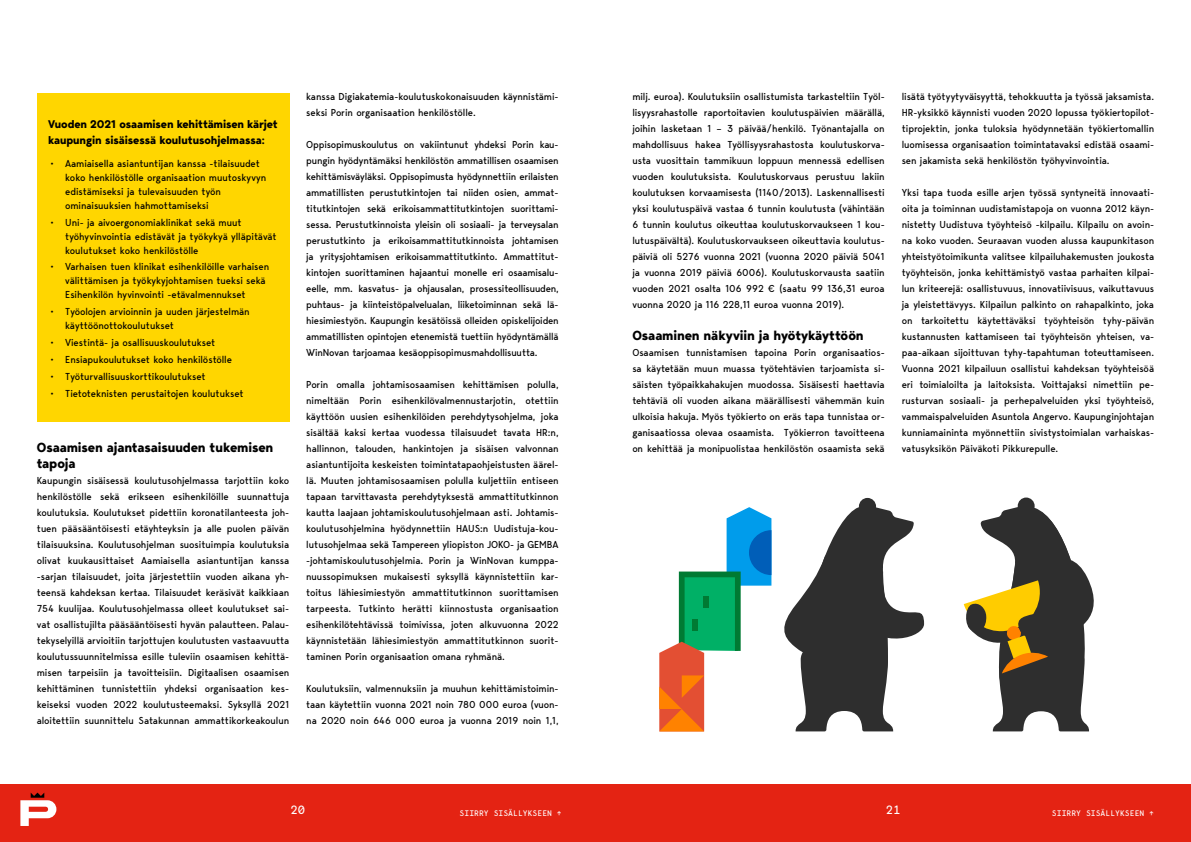
<style>
.page{position:relative;width:1191px;height:842px;background:#fff}
.page>*{position:absolute;margin:0;border:0;box-sizing:border-box;transform-origin:0 0}
.Otsikko_2{font:700 13px/16px "Bergen Text";letter-spacing:-.01em;color:#000}
.t1{font:12px "Bergen Mono";color:#fff}
.väliotsikko{font:700 11px/16px "Bergen Text";letter-spacing:-.01em;color:#000}
.Leipis{font:10px/16px "Bergen Text";letter-spacing:-.01em;color:#000;text-align:justify}
.t2{font:8px "Bergen Mono";color:#fff}
</style>
<div class="page">
<div style="left:0;top:784px;width:1191px;height:58px;background:#e42313"></div>
<svg style="left:20px;top:793px;width:36px;height:33px"></svg>
<div style="left:37px;top:94px;width:252px;height:328px;background:#ffd600"></div>
<div style="left:859px;top:498px;width:17px;height:17px;background:#2e2e2e;border-radius:50%"></div>
<svg style="left:784px;top:506px;width:140px;height:225px"></svg>
<svg style="left:963px;top:497px;width:131px;height:234px"></svg>
<svg style="left:659px;top:507px;width:112px;height:224px"></svg>
<p class="väliotsikko" style="left:48px;top:116px;width:231px">Vuoden 2021 osaamisen kehittämisen kärjet kaupungin sisäisessä koulutusohjelmassa:</p>
<p class="Leipis" style="left:65px;top:156px;width:203px;line-height:14px;text-align:left;text-indent:-17px">• Aamiaisella asiantuntijan kanssa -tilaisuudet koko henkilöstölle organisaation muutoskyvyn edistämiseksi ja tulevaisuuden työn ominaisuuksien hahmottamiseksi</p>
<p class="Leipis" style="left:65px;top:215px;width:213px;line-height:14px;text-align:left;text-indent:-17px">• Uni- ja aivoergonomiaklinikat sekä muut työhyvinvointia edistävät ja työkykyä ylläpitävät koulutukset koko henkilöstölle</p>
<p class="Leipis" style="left:65px;top:260px;width:205px;line-height:14px;text-align:left;text-indent:-17px">• Varhaisen tuen klinikat esihenkilöille varhaisen välittämisen ja työkykyjohtamisen tueksi sekä<br>Esihenkilön hyvinvointi -etävalmennukset</p>
<p class="Leipis" style="left:65px;top:305px;width:186px;line-height:14px;text-indent:-17px">• Työolojen arvioinnin ja uuden järjestelmän käyttöönottokoulutukset</p>
<p class="Leipis" style="left:48px;top:334px;width:169px">• Viestintä- ja osallisuuskoulutukset</p>
<p class="Leipis" style="left:48px;top:351px;width:185px">• Ensiapukoulutukset koko henkilöstölle</p>
<p class="Leipis" style="left:48px;top:368px;width:159px">• Työturvallisuuskorttikoulutukset</p>
<p class="Leipis" style="left:48px;top:385px;width:197px">• Tietoteknisten perustaitojen koulutukset</p>
<p class="Otsikko_2" style="left:37px;top:439px;width:238px">Osaamisen ajantasaisuuden tukemisen tapoja</p>
<p class="Leipis" style="left:37px;top:472px;width:254px">Kaupungin sisäisessä koulutusohjelmassa tarjottiin koko henkilöstölle sekä erikseen esihenkilöille suunnattuja koulutuksia. Koulutukset pidettiin koronatilanteesta joh&shy;tuen pääsääntöisesti etäyhteyksin ja alle puolen päivän tilaisuuksina. Koulutusohjelman suosituimpia koulutuksia olivat kuukausittaiset Aamiaisella asiantuntijan kanssa -sarjan tilaisuudet, joita järjestettiin vuoden aikana yh&shy;teensä kahdeksan kertaa. Tilaisuudet keräsivät kaikkiaan 754 kuulijaa. Koulutusohjelmassa olleet koulutukset sai&shy;vat osallistujilta pääsääntöisesti hyvän palautteen. Palau&shy;tekyselyillä arvioitiin tarjottujen koulutusten vastaavuutta koulutussuunnitelmissa esille tuleviin osaamisen kehittä&shy;misen tarpeisiin ja tavoitteisiin. Digitaalisen osaamisen kehittäminen tunnistettiin yhdeksi organisaation kes&shy;keiseksi vuoden 2022 koulutusteemaksi. Syksyllä 2021 aloitettiin suunnittelu Satakunnan ammattikorkeakoulun</p>
<p class="Leipis" style="left:306px;top:88px;width:254px">kanssa Digiakatemia-koulutuskokonaisuuden käynnistämi&shy;seksi Porin organisaation henkilöstölle.</p>
<p class="Leipis" style="left:306px;top:136px;width:254px">Oppisopimuskoulutus on vakiintunut yhdeksi Porin kau&shy;pungin hyödyntämäksi henkilöstön ammatillisen osaamisen kehittämisväyläksi. Oppisopimusta hyödynnettiin erilaisten ammatillisten perustutkintojen tai niiden osien, ammat&shy;titutkintojen sekä erikoisammattitutkintojen suorittami&shy;sessa. Perustutkinnoista yleisin oli sosiaali- ja terveysalan perustutkinto ja erikoisammattitutkinnoista johtamisen ja yritysjohtamisen erikoisammattitutkinto. Ammattitut&shy;kintojen suorittaminen hajaantui monelle eri osaamisalu&shy;eelle, mm. kasvatus- ja ohjausalan, prosessiteollisuuden, puhtaus- ja kiinteistöpalvelualan, liiketoiminnan sekä lä&shy;hiesimiestyön. Kaupungin kesätöissä olleiden opiskelijoiden ammatillisten opintojen etenemistä tuettiin hyödyntämällä WinNovan tarjoamaa kesäoppisopimusmahdollisuutta.</p>
<p class="Leipis" style="left:306px;top:376px;width:254px">Porin omalla johtamisosaamisen kehittämisen polulla, nimeltään Porin esihenkilövalmennustarjotin, otettiin käyttöön uusien esihenkilöiden perehdytysohjelma, joka sisältää kaksi kertaa vuodessa tilaisuudet tavata HR:n, hallinnon, talouden, hankintojen ja sisäisen valvonnan asiantuntijoita keskeisten toimintatapaohjeistusten äärel&shy;lä. Muuten johtamisosaamisen polulla kuljettiin entiseen tapaan tarvittavasta perehdytyksestä ammattitutkinnon kautta laajaan johtamiskoulutusohjelmaan asti. Johtamis&shy;koulutusohjelmina hyödynnettiin HAUS:n Uudistuja-kou&shy;lutusohjelmaa sekä Tampereen yliopiston JOKO- ja GEMBA -johtamiskoulutusohjelmia. Porin ja WinNovan kumppa&shy;nuussopimuksen mukaisesti syksyllä käynnistettiin kar&shy;toitus lähiesimiestyön ammattitutkinnon suorittamisen tarpeesta. Tutkinto herätti kiinnostusta organisaation esihenkilötehtävissä toimivissa, joten alkuvuonna 2022 käynnistetään lähiesimiestyön ammattitutkinnon suorit&shy;taminen Porin organisaation omana ryhmänä.</p>
<p class="Leipis" style="left:306px;top:680px;width:254px">Koulutuksiin, valmennuksiin ja muuhun kehittämistoimin&shy;taan käytettiin vuonna 2021 noin 780 000 euroa (vuon&shy;na 2020 noin 646 000 euroa ja vuonna 2019 noin 1,1,</p>
<p class="Leipis" style="left:632px;top:88px;width:254px">milj. euroa). Koulutuksiin osallistumista tarkasteltiin Työl&shy;lisyysrahastolle raportoitavien koulutuspäivien määrällä, joihin lasketaan 1 – 3 päivää/henkilö. Työnantajalla on mahdollisuus hakea Työllisyysrahastosta koulutuskorva&shy;usta vuosittain tammikuun loppuun mennessä edellisen vuoden koulutuksista. Koulutuskorvaus perustuu lakiin koulutuksen korvaamisesta (1140/2013). Laskennallisesti yksi koulutuspäivä vastaa 6 tunnin koulutusta (vähintään 6 tunnin koulutus oikeuttaa koulutuskorvaukseen 1 kou&shy;lutuspäivältä). Koulutuskorvaukseen oikeuttavia koulutus&shy;päiviä oli 5276 vuonna 2021 (vuonna 2020 päiviä 5041 ja vuonna 2019 päiviä 6006). Koulutuskorvausta saatiin vuoden 2021 osalta 106 992 € (saatu 99 136,31 euroa vuonna 2020 ja 116 228,11 euroa vuonna 2019).</p>
<p class="Otsikko_2" style="left:632px;top:327px;width:233px">Osaaminen näkyviin ja hyötykäyttöön</p>
<p class="Leipis" style="left:632px;top:344px;width:254px">Osaamisen tunnistamisen tapoina Porin organisaatios&shy;sa käytetään muun muassa työtehtävien tarjoamista si&shy;säisten työpaikkahakujen muodossa. Sisäisesti haettavia tehtäviä oli vuoden aikana määrällisesti vähemmän kuin ulkoisia hakuja. Myös työkierto on eräs tapa tunnistaa or&shy;ganisaatiossa olevaa osaamista. Työkierron tavoitteena on kehittää ja monipuolistaa henkilöstön osaamista sekä</p>
<p class="Leipis" style="left:901px;top:88px;width:254px">lisätä työtyytyväisyyttä, tehokkuutta ja työssä jaksamista.<br>HR-yksikkö käynnisti vuoden 2020 lopussa työkiertopilot&shy;tiprojektin, jonka tuloksia hyödynnetään työkiertomallin luomisessa organisaation toimintatavaksi edistää osaami&shy;sen jakamista sekä henkilöstön työhyvinvointia.</p>
<p class="Leipis" style="left:901px;top:184px;width:254px">Yksi tapa tuoda esille arjen työssä syntyneitä innovaati&shy;oita ja toiminnan uudistamistapoja on vuonna 2012 käyn&shy;nistetty Uudistuva työyhteisö -kilpailu. Kilpailu on avoin&shy;na koko vuoden. Seuraavan vuoden alussa kaupunkitason yhteistyötoimikunta valitsee kilpailuhakemusten joukosta työyhteisön, jonka kehittämistyö vastaa parhaiten kilpai&shy;lun kriteerejä: osallistuvuus, innovatiivisuus, vaikuttavuus ja yleistettävyys. Kilpailun palkinto on rahapalkinto, joka on tarkoitettu käytettäväksi työyhteisön tyhy-päivän kustannusten kattamiseen tai työyhteisön yhteisen, va&shy;paa-aikaan sijoittuvan tyhy-tapahtuman toteuttamiseen.<br>Vuonna 2021 kilpailuun osallistui kahdeksan työyhteisöä eri toimialoilta ja laitoksista. Voittajaksi nimettiin pe&shy;rusturvan sosiaali- ja perhepalveluiden yksi työyhteisö, vammaispalveluiden Asuntola Angervo. Kaupunginjohtajan kunniamaininta myönnettiin sivistystoimialan varhaiskas&shy;vatusyksikön Päiväkoti Pikkurepulle.</p>
<p class="t1" style="left:290px;top:801px;width:16px">20</p>
<p class="t2" style="left:459px;top:808px;width:104px">SIIRRY SISÄLLYKSEEN ↑</p>
<p class="t1" style="left:886px;top:801px;width:16px">21</p>
<p class="t2" style="left:1052px;top:808px;width:104px">SIIRRY SISÄLLYKSEEN ↑</p>
</div>
